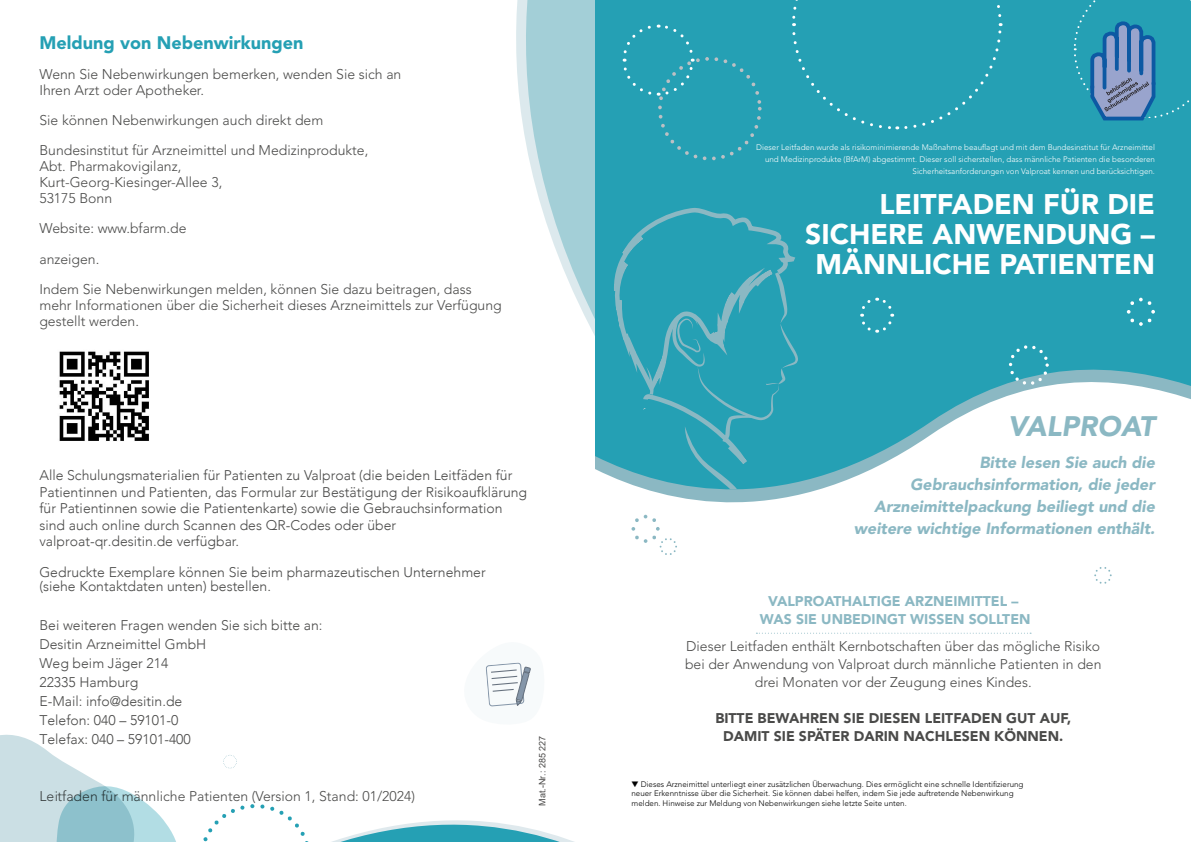
<style>
.page{position:relative;width:1191px;height:842px;background:#fff}
.page>*{position:absolute;margin:0;border:0;box-sizing:border-box;transform-origin:0 0}
.t1{font:900 28.2px/30.1px "Avenir LT Std";color:#fff;text-align:right}
.t2{font:italic 900 28px "Avenir LT Std";color:#8bb8c3}
.t3{font:900 18px "Avenir LT Std";color:#25a0b4}
.t4{font:italic 900 16px/22px "Avenir LT Std";color:#8bb8c3;text-align:right}
.t5{font:300 14px/16px "Avenir LT Std";color:#4a4a49}
.t6{font:300 14px/19px "Avenir";color:#4a4a49}
.t7{font:900 14px/18px "Avenir LT Std";color:#4a4a49;text-align:center}
.t8{font:900 14px "Avenir LT Std";color:#8bb8c3}
.t9{font:9px "Arial";color:#4a4948}
.t10{font:300 8px/9.6px "Avenir LT Std";color:#000}
.t11{font:300 8px/12px "Avenir LT Std";color:#fff;text-align:right}
.s1{font-family:"Avenir LT Std"}
.s2{font-style:inherit}
</style>
<div class="page">
<svg style="left:0;top:734px;width:574px;height:108px"></svg>
<svg style="left:485px;top:662px;width:46px;height:45px"></svg>
<svg style="left:645px;top:0;width:546px;height:515px;fill:#25a0b4"></svg>
<svg style="left:756px;top:633px;width:275px;height:1px"></svg>
<svg style="left:1009px;top:345px;width:39px;height:40px"></svg>
<svg style="left:1094px;top:567px;width:17px;height:17px"></svg>
<svg style="left:1126px;top:298px;width:29px;height:28px"></svg>
<svg style="left:631px;top:515px;width:46px;height:40px"></svg>
<svg style="left:516px;top:0;width:487px;height:499px"></svg>
<img style="left:59px;top:351px;width:90px;height:90px">
<svg style="left:1072px;top:0;width:119px;height:122px"></svg>
<p class="t3" style="left:39px;top:32px;width:266px">Meldung von Nebenwirkungen</p>
<p class="t5" style="left:39px;top:66px;width:363px">Wenn Sie Nebenwirkungen bemerken, wenden Sie sich an<br>Ihren Arzt oder Apotheker.</p>
<p class="t5" style="left:39px;top:105px;width:330px;line-height:30.2px">Sie können Nebenwirkungen auch direkt dem<br>Bundesinstitut für Arzneimittel und Medizinprodukte,</p>
<p class="t5" style="left:39px;top:158px;width:184px">Abt. Pharmakovigilanz,<br>Kurt-Georg-Kiesinger-Allee 3,<br>53175 Bonn</p>
<p class="t5" style="left:39px;top:214px;width:434px;line-height:30.2px">Website: www.bfarm.de<br>anzeigen.<br>Indem Sie Nebenwirkungen melden, können Sie dazu beitragen, dass</p>
<p class="t5" style="left:39px;top:297px;width:464px">mehr Informationen über die Sicherheit dieses Arzneimittels zur Verfügung gestellt werden.</p>
<p class="t6" style="left:39px;top:467px;width:489px;line-height:16.6px">Alle Schulungsmaterialien für Patienten zu Valproat (die beiden Leitfäden für Patientinnen und Patienten, das Formular zur Bestätigung der Risikoaufklärung für Patientinnen sowie die Patientenkarte) sowie die Gebrauchsinformation sind auch online durch Scannen des QR-Codes oder über valproat-qr.desitin.de verfügbar<span class="s1">.</span></p>
<p class="t6" style="left:39px;top:565px;width:448px;line-height:14px">Gedruckte Exemplare können Sie beim pharmazeutischen Unternehmer (siehe Kontaktdaten unten) bestellen<span class="s1">.</span></p>
<p class="t6" style="left:39px;top:615px;width:284px">Bei weiteren Fragen wenden Sie sich bitte an:<br>Desitin Arzneimittel GmbH<br>Weg beim Jäger 214<br>22335 Hamburg<br>E-Mail: info@desitin.de<br>Telefon: 040 – 59101-0<br>Telefax: 040 – 59101-400</p>
<p class="t5" style="left:39px;top:788px;width:377px">Leitfaden für männliche Patienten (Version 1, Stand: 01/2024)</p>
<p class="t9" style="left:536px;top:806px;width:72px;rotate:-90deg">Mat.-Nr.: 285 22<span class="s2">7</span></p>
<p class="t11" style="left:756px;top:142px;width:400px">Dieser Leitfaden wurde als risikominimierende Maßnahme beauflagt und mit dem Bundesinstitut für Arzneimittel und Medizinprodukte (BfArM) abgestimmt. Dieser soll sicherstellen, dass männliche Patienten die besonderen<br>Sicherheitsanforderungen von Valproat kennen und berücksichtigen.</p>
<h1 class="t1" style="left:805px;top:189px;width:351px">LEITFADEN FÜR DIE<br>SICHERE ANWENDUNG –<br>MÄNNLICHE PATIENTEN</h1>
<h2 class="t2" style="left:1007px;top:409px;width:149px">VALPROAT</h2>
<p class="t4" style="left:854px;top:451px;width:302px">Bitte lesen Sie auch die Gebrauchsinformation, die jeder Arzneimittelpackung beiliegt und die weitere wichtige Informationen enthält.</p>
<p class="t8" style="left:768px;top:593px;width:252px">VALPROATHALTIGE ARZNEIMITTEL –</p>
<p class="t8" style="left:760px;top:611px;width:272px">WAS SIE UNBEDINGT WISSEN SOLLTEN</p>
<p class="t5" style="left:685px;top:637px;width:418px;line-height:18px;text-align:center">Dieser Leitfaden enthält Kernbotschaften über das mögliche Risiko bei der Anwendung von Valproat durch männliche Patienten in den drei Monaten vor der Zeugung eines Kindes.</p>
<p class="t7" style="left:715px;top:709px;width:357px">BITTE BEWAHREN SIE DIESEN LEITFADEN GUT AUF,<br>DAMIT SIE SPÄTER DARIN NACHLESEN KÖNNEN.</p>
<p class="t10" style="left:631px;top:779px;width:393px">▼ Dieses Arzneimittel unterliegt einer zusätzlichen Überwachung. Dies ermöglicht eine schnelle Identifizierung neuer Erkenntnisse über die Sicherheit. Sie können dabei helfen, indem Sie jede auftretende Nebenwirkung</p>
<p class="t10" style="left:631px;top:798px;width:277px">melden. Hinweise zur Meldung von Nebenwirkungen siehe letzte Seite unten.</p>
</div>
